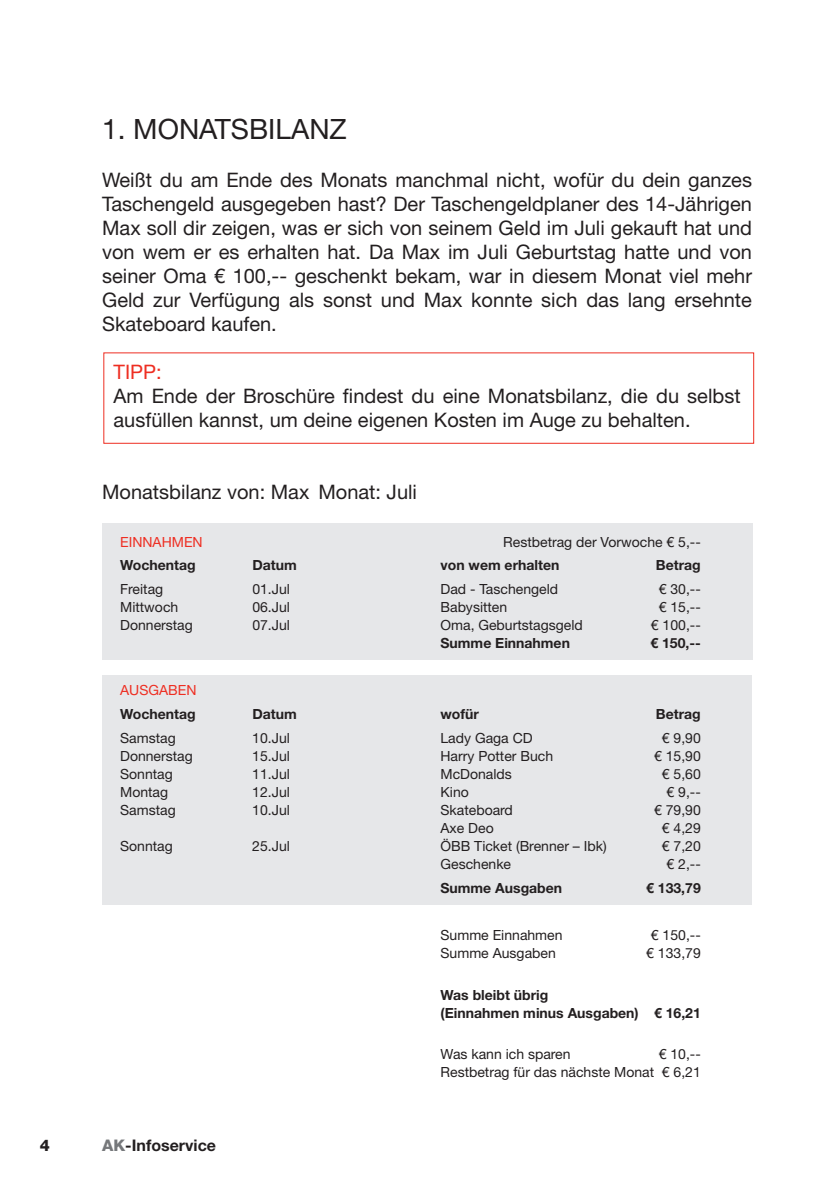
<style>
.page{position:relative;width:840px;height:1191px;background:#fff}
.page>*{position:absolute;margin:0;border:0;box-sizing:border-box;transform-origin:0 0}
.t1{font:28px "Helvetica Neue LT Std";color:#231f20}
.t2{font:20px/24px "Helvetica Neue LT Std";color:#231f20;text-align:justify}
.t3{font:20px "Helvetica Neue LT Std";color:#ee2e22}
.t4{font:700 16px "Helvetica Neue LT Std";color:#231f20}
.t5{font:800 16px "Helvetica Neue LT Std";color:#231f20}
.t6{font:14px/18px "Helvetica Neue LT Std";color:#231f20;text-align:right}
.t7{font:700 14px/18px "Helvetica Neue LT Std";color:#231f20}
.t8{font:14px "Helvetica Neue LT Std";color:#ee2e22}
.s1{font-weight:800;color:#76787b}
</style>
<div class="page">
<div style="left:102px;top:675px;width:649px;height:229px;background:#e6e7e9"></div>
<div style="left:102px;top:523px;width:650px;height:137px;background:#e6e7e9"></div>
<div style="left:103px;top:352px;width:650px;height:92px;border:1px solid #ee2e22"></div>
<h1 class="t1" style="left:102px;top:112px;width:246px">1. MONATSBILANZ</h1>
<p class="t2" style="left:102px;top:168px;width:651px">Weißt du am Ende des Monats manchmal nicht, wofür du dein ganzes Taschengeld ausgegeben hast? Der Taschengeldplaner des 14-Jährigen Max soll dir zeigen, was er sich von seinem Geld im Juli gekauft hat und von wem er es erhalten hat. Da Max im Juli Geburtstag hatte und von seiner Oma € 100,-- geschenkt bekam, war in diesem Monat viel mehr Geld zur Verfügung als sonst und Max konnte sich das lang ersehnte Skateboard kaufen.</p>
<p class="t3" style="left:113px;top:360px;width:50px">TIPP:</p>
<p class="t2" style="left:113px;top:384px;width:628px">Am Ende der Broschüre findest du eine Monatsbilanz, die du selbst ausfüllen kannst, um deine eigenen Kosten im Auge zu behalten.</p>
<p class="t2" style="left:102px;top:480px;width:316px">Monatsbilanz von: Max Monat: Juli</p>
<p class="t8" style="left:120px;top:533px;width:84px">EINNAHMEN</p>
<p class="t6" style="left:503px;top:532px;width:199px">Restbetrag der Vorwoche € 5,--</p>
<p class="t7" style="left:120px;top:556px;width:77px">Wochentag</p>
<p class="t7" style="left:252px;top:556px;width:46px">Datum</p>
<p class="t7" style="left:440px;top:556px;width:120px">von wem erhalten</p>
<p class="t7" style="left:655px;top:556px;width:46px">Betrag</p>
<p class="t6" style="left:120px;top:580px;width:45px">Freitag</p>
<p class="t6" style="left:252px;top:580px;width:39px">01.Jul</p>
<p class="t6" style="left:440px;top:580px;width:119px">Dad - Taschengeld</p>
<p class="t6" style="left:658px;top:580px;width:44px">€ 30,--</p>
<p class="t6" style="left:120px;top:598px;width:60px">Mittwoch</p>
<p class="t6" style="left:252px;top:598px;width:39px">06.Jul</p>
<p class="t6" style="left:440px;top:598px;width:68px">Babysitten</p>
<p class="t6" style="left:658px;top:598px;width:44px">€ 15,--</p>
<p class="t6" style="left:120px;top:616px;width:74px">Donnerstag</p>
<p class="t6" style="left:252px;top:616px;width:39px">07.Jul</p>
<p class="t6" style="left:440px;top:616px;width:144px">Oma, Geburtstagsgeld</p>
<p class="t6" style="left:650px;top:616px;width:51px">€ 100,--</p>
<p class="t7" style="left:440px;top:633px;width:131px">Summe Einnahmen</p>
<p class="t7" style="left:650px;top:633px;width:52px">€ 150,--</p>
<p class="t8" style="left:120px;top:682px;width:78px">AUSGABEN</p>
<p class="t7" style="left:120px;top:705px;width:77px">Wochentag</p>
<p class="t7" style="left:252px;top:705px;width:46px">Datum</p>
<p class="t7" style="left:440px;top:705px;width:40px">wofür</p>
<p class="t7" style="left:655px;top:705px;width:46px">Betrag</p>
<p class="t6" style="left:120px;top:728px;width:57px">Samstag</p>
<p class="t6" style="left:252px;top:728px;width:39px">10.Jul</p>
<p class="t6" style="left:440px;top:728px;width:94px">Lady Gaga CD</p>
<p class="t6" style="left:661px;top:728px;width:40px">€ 9,90</p>
<p class="t6" style="left:120px;top:746px;width:74px">Donnerstag</p>
<p class="t6" style="left:252px;top:746px;width:39px">15.Jul</p>
<p class="t6" style="left:440px;top:746px;width:114px">Harry Potter Buch</p>
<p class="t6" style="left:653px;top:746px;width:48px">€ 15,90</p>
<p class="t6" style="left:120px;top:764px;width:54px">Sonntag</p>
<p class="t6" style="left:252px;top:764px;width:39px">11.Jul</p>
<p class="t6" style="left:440px;top:764px;width:73px">McDonalds</p>
<p class="t6" style="left:661px;top:764px;width:40px">€ 5,60</p>
<p class="t6" style="left:120px;top:782px;width:49px">Montag</p>
<p class="t6" style="left:252px;top:782px;width:39px">12.Jul</p>
<p class="t6" style="left:440px;top:782px;width:30px">Kino</p>
<p class="t6" style="left:666px;top:782px;width:36px">€ 9,--</p>
<p class="t6" style="left:120px;top:800px;width:57px">Samstag</p>
<p class="t6" style="left:252px;top:800px;width:39px">10.Jul</p>
<p class="t6" style="left:440px;top:800px;width:74px">Skateboard</p>
<p class="t6" style="left:653px;top:800px;width:48px">€ 79,90</p>
<p class="t6" style="left:440px;top:818px;width:55px">Axe Deo</p>
<p class="t6" style="left:661px;top:818px;width:40px">€ 4,29</p>
<p class="t6" style="left:120px;top:836px;width:54px">Sonntag</p>
<p class="t6" style="left:252px;top:836px;width:39px">25.Jul</p>
<p class="t6" style="left:440px;top:836px;width:167px">ÖBB Ticket (Brenner – Ibk)</p>
<p class="t6" style="left:661px;top:836px;width:40px">€ 7,20</p>
<p class="t6" style="left:440px;top:854px;width:72px">Geschenke</p>
<p class="t6" style="left:666px;top:854px;width:36px">€ 2,--</p>
<p class="t7" style="left:440px;top:878px;width:123px">Summe Ausgaben</p>
<p class="t7" style="left:646px;top:878px;width:56px">€ 133,79</p>
<p class="t6" style="left:440px;top:925px;width:123px">Summe Einnahmen</p>
<p class="t6" style="left:650px;top:925px;width:51px">€ 150,--</p>
<p class="t6" style="left:440px;top:943px;width:117px">Summe Ausgaben</p>
<p class="t6" style="left:646px;top:943px;width:56px">€ 133,79</p>
<p class="t7" style="left:440px;top:985px;width:262px">Was bleibt übrig<br>(Einnahmen minus Ausgaben) € 16,21</p>
<p class="t6" style="left:440px;top:1045px;width:131px">Was kann ich sparen</p>
<p class="t6" style="left:440px;top:1045px;width:261px">€ 10,--<br>Restbetrag für das nächste Monat € 6,21</p>
<p class="t5" style="left:40px;top:1136px;width:12px">4</p>
<p class="t4" style="left:102px;top:1135px;width:115px"><span class="s1">AK</span>-Infoservice</p>
</div>
